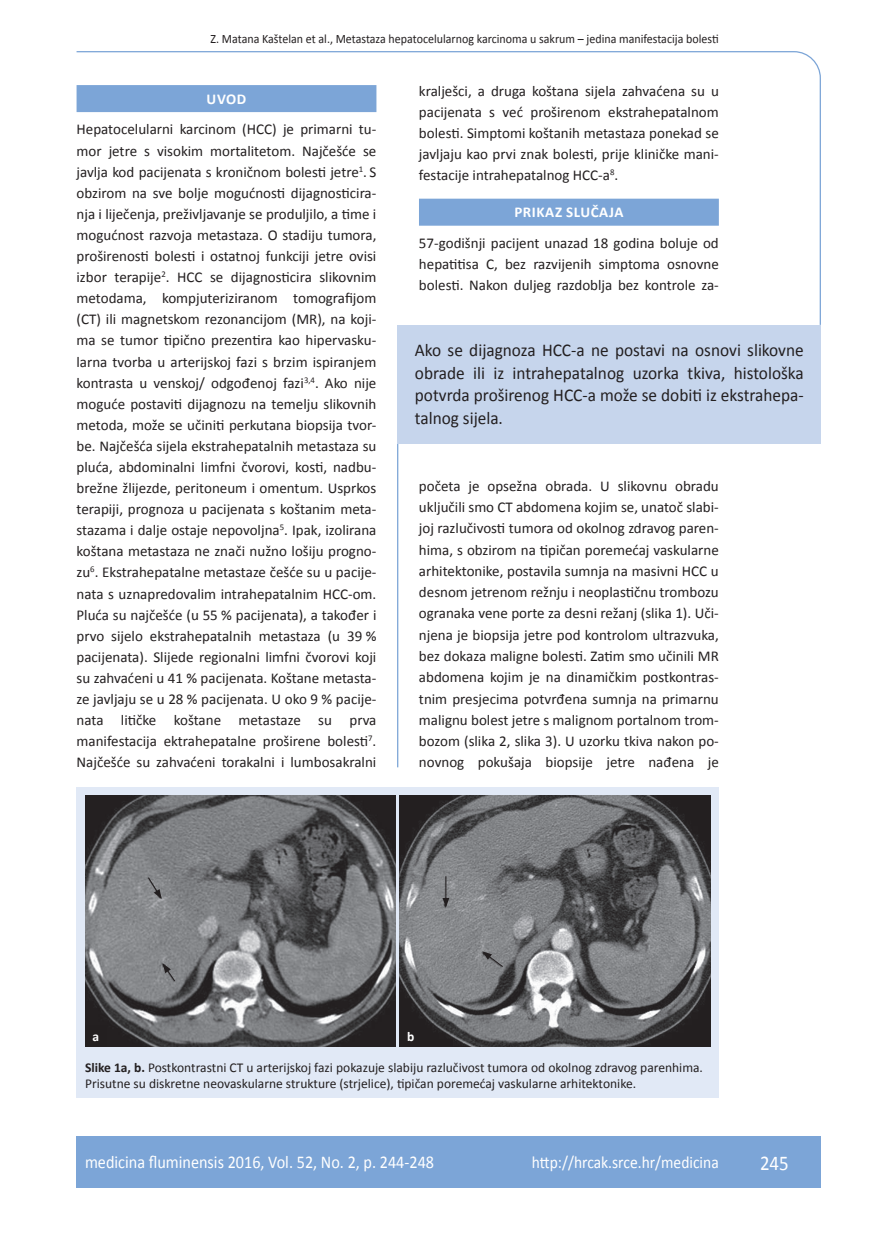
<style>
.page{position:relative;width:872px;height:1234px;background:#fff}
.page>*{position:absolute;margin:0;border:0;box-sizing:border-box;transform-origin:0 0}
.t1{font:21px "Calibri";color:#fff;scale:.9 1}
.t2{font:18px/22.5px "Calibri";color:#231f20;text-align:justify;scale:.96 1}
.t3{font:18px "Calibri";color:#fff;scale:.9 1}
.t4{font:17.25px "Calibri";color:#fff;scale:.9 1}
.t5{font:15px/21.1px "Calibri";color:#231f20;text-align:justify}
.t6{font:700 15px "Calibri";letter-spacing:.04em;color:#fff}
.t7{font:13.5px/16.5px "Calibri";color:#231f20}
.t8{font:700 13.5px "Calibri";color:#fff}
.t9{font:12.75px "Calibri";color:#231f20;scale:.94 1}
.s1{font-weight:700}
</style>
<div class="page">
<svg style="left:76px;top:51px;width:745px;height:275px"></svg>
<hr style="left:397px;top:444px;width:1px;height:323px;background:#7ca5d7">
<div style="left:77px;top:1135px;width:744px;height:51px;background:#7ca5d7"></div>
<div style="left:77px;top:85px;width:299px;height:27px;background:#7ca5d7"></div>
<div style="left:419px;top:199px;width:300px;height:27px;background:#7ca5d7"></div>
<div style="left:398px;top:325px;width:423px;height:119px;background:#c6d5ec"></div>
<div style="left:77px;top:787px;width:642px;height:310px;background:#e1e9f6"></div>
<img style="left:85px;top:795px;width:310px;height:251px">
<img style="left:400px;top:795px;width:310px;height:251px">
<div style="left:85px;top:1025px;width:21px;height:21px;background:#231f20"></div>
<div style="left:400px;top:1025px;width:21px;height:21px;background:#231f20"></div>
<svg style="left:147px;top:876px;width:15px;height:22px"></svg>
<svg style="left:163px;top:963px;width:13px;height:18px"></svg>
<svg style="left:442px;top:876px;width:7px;height:31px"></svg>
<svg style="left:482px;top:951px;width:21px;height:16px"></svg>
<p class="t9" style="left:211px;top:30px;width:542px">Z. Matana Kaštelan et al., Metastaza hepatocelularnog karcinoma u sakrum – jedina manifestacija bolesti</p>
<p class="t6" style="left:207px;top:90px;width:41px">UVOD</p>
<p class="t5" style="left:77px;top:118px;width:301px">Hepatocelularni karcinom (HCC) je primarni tu&shy;mor jetre s visokim mortalitetom. Najčešće se javlja kod pacijenata s kroničnom bolesti jetre<sup>1</sup>. S obzirom na sve bolje mogućnosti dijagnosticira&shy;nja i liječenja, preživljavanje se produljilo, a time i mogućnost razvoja metastaza. O stadiju tumora, proširenosti bolesti i ostatnoj funkciji jetre ovisi izbor terapije<sup>2</sup>. HCC se dijagnosticira slikovnim metodama, kompjuteriziranom tomografijom (CT) ili magnetskom rezonancijom (MR), na koji&shy;ma se tumor tipično prezentira kao hipervasku&shy;larna tvorba u arterijskoj fazi s brzim ispiranjem kontrasta u venskoj/ odgođenoj fazi<sup>3,4</sup>. Ako nije moguće postaviti dijagnozu na temelju slikovnih metoda, može se učiniti perkutana biopsija tvor&shy;be. Najčešća sijela ekstrahepatalnih metastaza su pluća, abdominalni limfni čvorovi, kosti, nadbu&shy;brežne žlijezde, peritoneum i omentum. Usprkos terapiji, prognoza u pacijenata s koštanim meta&shy;stazama i dalje ostaje nepovoljna<sup>5</sup>. Ipak, izolirana koštana metastaza ne znači nužno lošiju progno&shy;zu<sup>6</sup>. Ekstrahepatalne metastaze češće su u pacije&shy;nata s uznapredovalim intrahepatalnim HCC-om.<br>Pluća su najčešće (u 55 % pacijenata), a također i prvo sijelo ekstrahepatalnih metastaza (u 39 % pacijenata). Slijede regionalni limfni čvorovi koji su zahvaćeni u 41 % pacijenata. Koštane metasta&shy;ze javljaju se u 28 % pacijenata. U oko 9 % pacije&shy;nata litičke koštane metastaze su prva manifestacija ektrahepatalne proširene bolesti<sup>7</sup>.<br>Najčešće su zahvaćeni torakalni i lumbosakralni</p>
<p class="t5" style="left:419px;top:80px;width:301px">kralješci, a druga koštana sijela zahvaćena su u pacijenata s već proširenom ekstrahepatalnom bolesti. Simptomi koštanih metastaza ponekad se javljaju kao prvi znak bolesti, prije kliničke mani&shy;festacije intrahepatalnog HCC-a<sup>8</sup>.</p>
<p class="t6" style="left:514px;top:203px;width:111px">PRIKAZ SLUČAJA</p>
<p class="t5" style="left:419px;top:232px;width:301px">57-godišnji pacijent unazad 18 godina boluje od hepatitisa C, bez razvijenih simptoma osnovne bolesti. Nakon duljeg razdoblja bez kontrole za-</p>
<p class="t2" style="left:415px;top:338px;width:406px">Ako se dijagnoza HCC-a ne postavi na osnovi slikovne obrade ili iz intrahepatalnog uzorka tkiva, histološka potvrda proširenog HCC-a može se dobiti iz ekstrahepa&shy;talnog sijela.</p>
<p class="t5" style="left:419px;top:474px;width:301px">početa je opsežna obrada. U slikovnu obradu uključili smo CT abdomena kojim se, unatoč slabi&shy;joj razlučivosti tumora od okolnog zdravog paren&shy;hima, s obzirom na tipičan poremećaj vaskularne arhitektonike, postavila sumnja na masivni HCC u desnom jetrenom režnju i neoplastičnu trombozu ogranaka vene porte za desni režanj (slika 1). Uči&shy;njena je biopsija jetre pod kontrolom ultrazvuka, bez dokaza maligne bolesti. Zatim smo učinili MR abdomena kojim je na dinamičkim postkontras&shy;tnim presjecima potvrđena sumnja na primarnu malignu bolest jetre s malignom portalnom trom&shy;bozom (slika 2, slika 3). U uzorku tkiva nakon po&shy;novnog pokušaja biopsije jetre nađena je</p>
<p class="t8" style="left:92px;top:1027px;width:8px">a</p>
<p class="t8" style="left:407px;top:1027px;width:9px">b</p>
<p class="t7" style="left:85px;top:1058px;width:619px"><span class="s1">Slike 1a, b.</span> Postkontrastni CT u arterijskoj fazi pokazuje slabiju razlučivost tumora od okolnog zdravog parenhima.<br>Prisutne su diskretne neovaskularne strukture (strjelice), tipičan poremećaj vaskularne arhitektonike.</p>
<p class="t3" style="left:85px;top:1150px;width:389px">medicina fluminensis 2016, Vol. 52, No. 2, p. 244-248</p>
<p class="t4" style="left:532px;top:1151px;width:209px">http://hrcak.srce.hr/medicina</p>
<h1 class="t1" style="left:760px;top:1149px;width:33px">245</h1>
</div>
